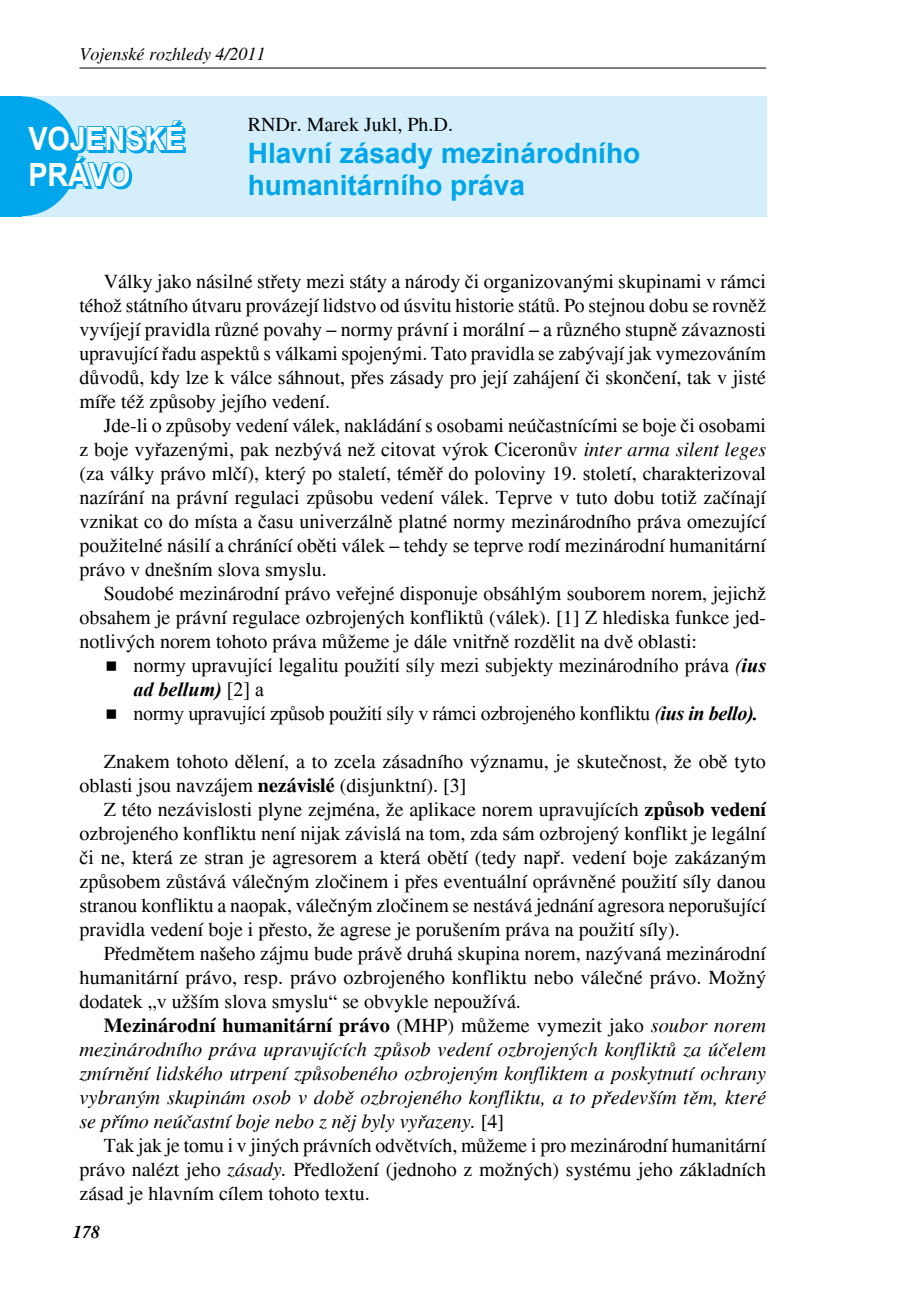
<style>
.page{position:relative;width:908px;height:1304px;background:#fff}
.page>*{position:absolute;margin:0;border:0;box-sizing:border-box;transform-origin:0 0}
.t1{font:700 32px/36px "Arial";letter-spacing:-.005em;color:#fff;scale:.9 1}
.t2{font:700 28px/32px "Arial";color:#00a6eb}
.t3{font:20px/24px "Times";color:#000;text-align:justify}
.t4{font:italic 20px/24px "Times";color:#000;text-align:justify}
.t5{font:20px/24px "Times New Roman";color:#000}
.t6{font:20px "Times New Roman";letter-spacing:-.02em;color:#000}
.t7{font:italic 18px "Times";color:#000}
.t8{font:italic 700 18px "Times";color:#000}
.s1{font-style:italic}
.s2{font-weight:700;font-style:italic}
.s3{font-weight:700}
.s4{font-weight:700;font-style:normal}
.s5{font-style:normal}
</style>
<div class="page">
<hr style="left:79px;top:68px;width:686px;height:1px;background:#000">
<div style="left:0;top:96px;width:765px;height:120px;background:#d4eefb"></div>
<svg style="left:0;top:96px;width:186px;height:120px"></svg>
<p class="t7" style="left:79px;top:44px;width:187px">Vojenské rozhledy 4/2011</p>
<h1 class="t1" style="left:28px;top:122px;width:175px">VOJENSKÉ<br>PRÁ</h1>
<h1 class="t1" style="left:89px;top:158px;width:45px">VO</h1>
<p class="t3" style="left:248px;top:113px;width:206px">RNDr. Marek Jukl, Ph.D.</p>
<h2 class="t2" style="left:248px;top:138px;width:394px">Hlavní zásady mezinárodního humanitárního práva</h2>
<p class="t3" style="left:79px;top:270px;width:688px;text-indent:24px">Války jako násilné střety mezi státy a národy či organizovanými skupinami v rámci téhož státního útvaru provázejí lidstvo od úsvitu historie států. Po stejnou dobu se rovněž vyvíjejí pravidla různé povahy – normy právní i morální – a různého stupně závaznosti upravující řadu aspektů s válkami spojenými. Tato pravidla se zabývají jak vymezováním důvodů, kdy lze k válce sáhnout, přes zásady pro její zahájení či skončení, tak v jisté míře též způsoby jejího vedení.</p>
<p class="t3" style="left:79px;top:414px;width:688px;text-indent:24px">Jde-li o způsoby vedení válek, nakládání s osobami neúčastnícími se boje či osobami z boje vyřazenými, pak nezbývá než citovat výrok Ciceronův <span class="s1">inter arma silent leges </span>(za války právo mlčí), který po staletí, téměř do poloviny 19. století, charakterizoval nazírání na právní regulaci způsobu vedení válek. Teprve v tuto dobu totiž začínají vznikat co do místa a času univerzálně platné normy mezinárodního práva omezující použitelné násilí a chránící oběti válek – tehdy se teprve rodí mezinárodní humanitární právo v dnešním slova smyslu.</p>
<p class="t3" style="left:79px;top:582px;width:688px;text-indent:24px">Soudobé mezinárodní právo veřejné disponuje obsáhlým souborem norem, jejichž obsahem je právní regulace ozbrojených konfliktů (válek). [1] Z hlediska funkce jed&shy;notlivých norem tohoto práva můžeme je dále vnitřně rozdělit na dvě oblasti:</p>
<p class="t5" style="left:133px;top:653px;width:633px;text-indent:-28px">■ normy upravující legalitu použití síly mezi subjekty mezinárodního práva <span class="s1">(</span><span class="s2">ius ad bellum)</span> [2] a</p>
<p class="t6" style="left:105px;top:700px;width:654px">■ normy upravující způsob použití síly v rámci ozbrojeného konfliktu <span class="s1">(</span><span class="s2">ius in bello).</span></p>
<p class="t3" style="left:79px;top:750px;width:687px;text-indent:24px">Znakem tohoto dělení, a to zcela zásadního významu, je skutečnost, že obě tyto oblasti jsou navzájem <span class="s3">nezávislé</span> (disjunktní). [3]</p>
<p class="t3" style="left:79px;top:798px;width:688px;text-indent:24px">Z této nezávislosti plyne zejména, že aplikace norem upravujících <span class="s3">způsob vedení </span>ozbrojeného konfliktu není nijak závislá na tom, zda sám ozbrojený konflikt je legální či ne, která ze stran je agresorem a která obětí (tedy např. vedení boje zakázaným způsobem zůstává válečným zločinem i přes eventuální oprávněné použití síly danou stranou konfliktu a naopak, válečným zločinem se nestává jednání agresora neporušující pravidla vedení boje i přesto, že agrese je porušením práva na použití síly).</p>
<p class="t3" style="left:79px;top:942px;width:688px;text-indent:24px">Předmětem našeho zájmu bude právě druhá skupina norem, nazývaná mezinárodní humanitární právo, resp. právo ozbrojeného konfliktu nebo válečné právo. Možný dodatek „v užším slova smyslu“ se obvykle nepoužívá.</p>
<p class="t4" style="left:79px;top:1014px;width:688px;text-indent:24px"><span class="s4">Mezinárodní humanitární právo</span> <span class="s5">(MHP) můžeme vymezit jako</span> soubor norem mezinárodního práva upravujících způsob vedení ozbrojených konfliktů za účelem zmírnění lidského utrpení způsobeného ozbrojeným konfliktem a poskytnutí ochrany vybraným skupinám osob v době ozbrojeného konfliktu, a to především těm, které se přímo neúčastní boje nebo z něj byly vyřazeny. <span class="s5">[4]</span></p>
<p class="t3" style="left:79px;top:1134px;width:688px;text-indent:24px">Tak jak je tomu i v jiných právních odvětvích, můžeme i pro mezinárodní humanitární právo nalézt jeho <span class="s1">zásady.</span> Předložení (jednoho z možných) systému jeho základních zásad je hlavním cílem tohoto textu.</p>
<p class="t8" style="left:73px;top:1221px;width:28px">178</p>
</div>
